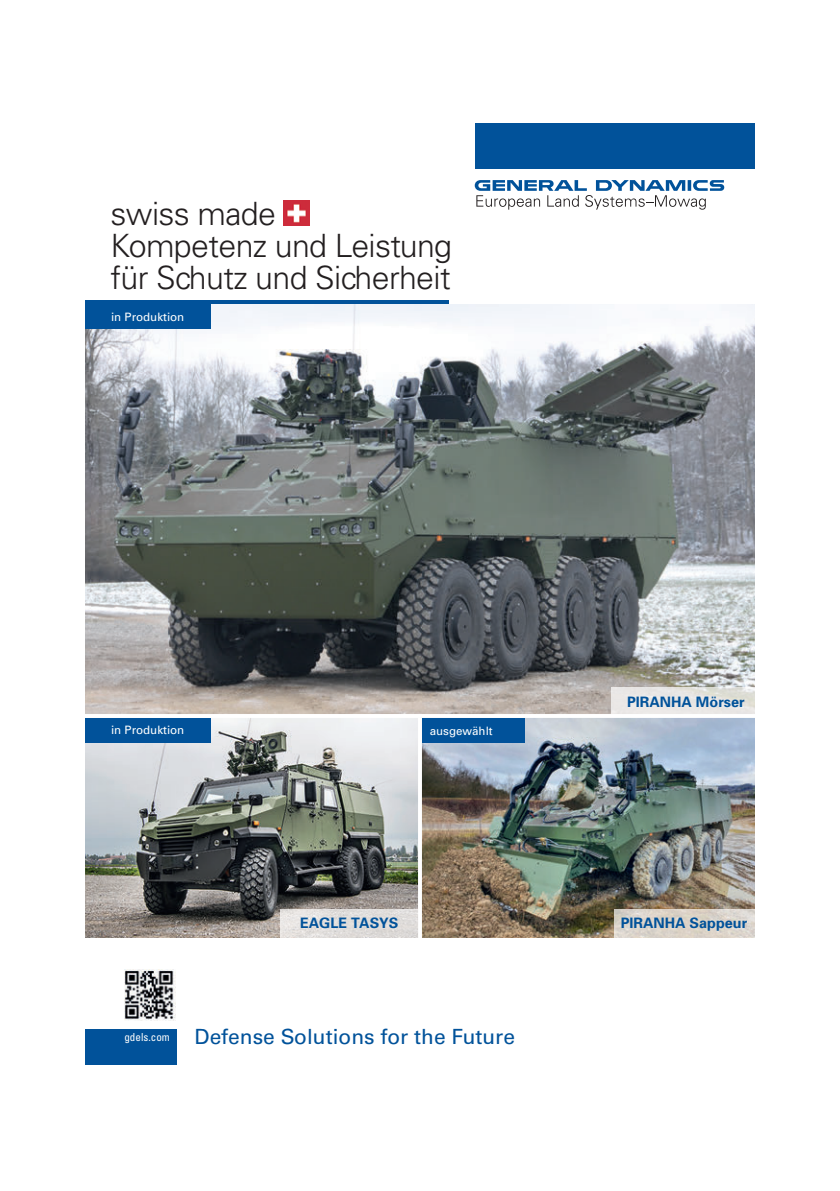
<style>
.page{position:relative;width:840px;height:1191px;background:#fff}
.page>*{position:absolute;margin:0;border:0;box-sizing:border-box;transform-origin:0 0}
.t1{font:300 32px/32.2px "Univers LT Std";letter-spacing:-.02em;color:#231f20}
.t2{font:21px "Univers LT Std";color:#01529a}
.t3{font:700 14.4px "Univers";color:#01529a}
.t4{font:11.6px "Univers";color:#fff}
</style>
<div class="page">
<div style="left:85px;top:301px;width:363px;height:45px;background:linear-gradient(to right,#01529a,#01529a)"></div>
<img style="left:85px;top:305px;width:669px;height:632px">
<div style="left:475px;top:123px;width:279px;height:46px;background:#01529a"></div>
<div style="left:85px;top:1029px;width:91px;height:35px;background:#01529a"></div>
<img style="left:124px;top:970px;width:51px;height:50px">
<hr style="left:85px;top:714px;width:669px;height:4px;background:#fff">
<hr style="left:418px;top:717px;width:3px;height:223px;background:#fff">
<img style="left:283px;top:200px;width:26px;height:26px">
<svg style="left:474px;top:180px;width:249px;height:30px"></svg>
<div style="left:422px;top:718px;width:102px;height:24px;background:#01529a"></div>
<div style="left:85px;top:304px;width:125px;height:25px;background:#01529a"></div>
<div style="left:85px;top:718px;width:125px;height:24px;background:#01529a"></div>
<svg style="left:611px;top:688px;width:143px;height:26px;background:#e7e5e3"></svg>
<div style="left:280px;top:909px;width:138px;height:28px;background:#e1dedc"></div>
<svg style="left:613px;top:909px;width:141px;height:28px;background:#dad3c9"></svg>
<p class="t1" style="left:110px;top:197px;width:343px">swiss made<br>Kompetenz und Leistung für Schutz und Sicherheit</p>
<p class="t4" style="left:111px;top:309px;width:75px">in Produktion</p>
<p class="t4" style="left:111px;top:723px;width:75px">in Produktion</p>
<p class="t4" style="left:429px;top:723px;width:64px">ausgewählt</p>
<p class="t3" style="left:626px;top:692px;width:119px">PIRANHA Mörser</p>
<p class="t3" style="left:300px;top:914px;width:100px">EAGLE TASYS</p>
<p class="t3" style="left:620px;top:914px;width:128px">PIRANHA Sappeur</p>
<p class="t2" style="left:124px;top:1024px;width:392px"><sup>gdels.com</sup> Defense Solutions for the Future</p>
</div>
